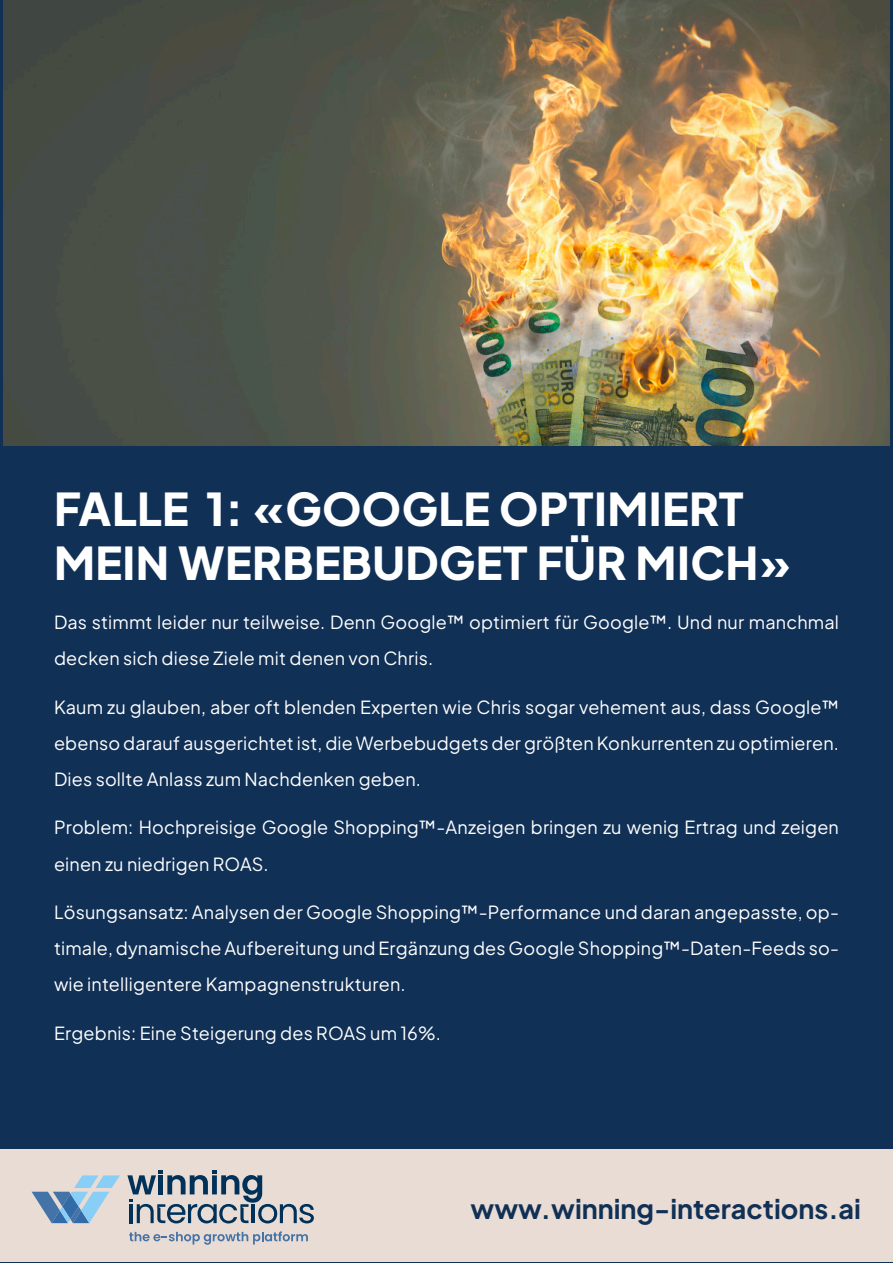
<style>
.page{position:relative;width:893px;height:1263px;background:#113056}
.page>*{position:absolute;margin:0;border:0;box-sizing:border-box;transform-origin:0 0}
.t1{font:45px/54px "Plus Jakarta Sans";letter-spacing:.01em;color:#fff}
.t2{font:27px "Plus Jakarta Sans";color:#113056}
.t3{font:18px/36px "Plus Jakarta Sans";letter-spacing:.01em;color:#fff}
</style>
<div class="page">
<div style="left:0;top:1149px;width:893px;height:112px;background:#e9dcd4"></div>
<svg style="left:127px;top:1170px;width:187px;height:53px"></svg>
<svg style="left:32px;top:1175px;width:88px;height:48px"></svg>
<svg style="left:129px;top:1231px;width:179px;height:14px"></svg>
<img style="left:3px;top:0;width:887px;height:446px">
<p class="t1" style="left:54px;top:478px;width:739px">FALLE 1: «GOOGLE OPTIMIERT<br>MEIN WERBEBUDGET FÜR MICH»</p>
<p class="t3" style="left:54px;top:602px;width:786px">Das stimmt leider nur teilweise. Denn Google™ optimiert für Google™. Und nur manchmal decken sich diese Ziele mit denen von Chris.</p>
<p class="t3" style="left:54px;top:687px;width:787px;text-align:justify">Kaum zu glauben, aber oft blenden Experten wie Chris sogar vehement aus, dass Google™ ebenso darauf ausgerichtet ist, die Werbebudgets der größten Konkurrenten zu optimieren.<br>Dies sollte Anlass zum Nachdenken geben.</p>
<p class="t3" style="left:54px;top:808px;width:786px">Problem: Hochpreisige Google Shopping™-Anzeigen bringen zu wenig Ertrag und zeigen einen zu niedrigen ROAS.</p>
<p class="t3" style="left:54px;top:893px;width:786px;text-align:justify">Lösungsansatz: Analysen der Google Shopping™-Performance und daran angepasste, op&shy;timale, dynamische Aufbereitung und Ergänzung des Google Shopping™-Daten-Feeds so&shy;wie intelligentere Kampagnenstrukturen.</p>
<p class="t3" style="left:54px;top:1013px;width:388px">Ergebnis: Eine Steigerung des ROAS um 16%.</p>
<p class="t2" style="left:470px;top:1187px;width:392px">www.winning-interactions.ai</p>
</div>
